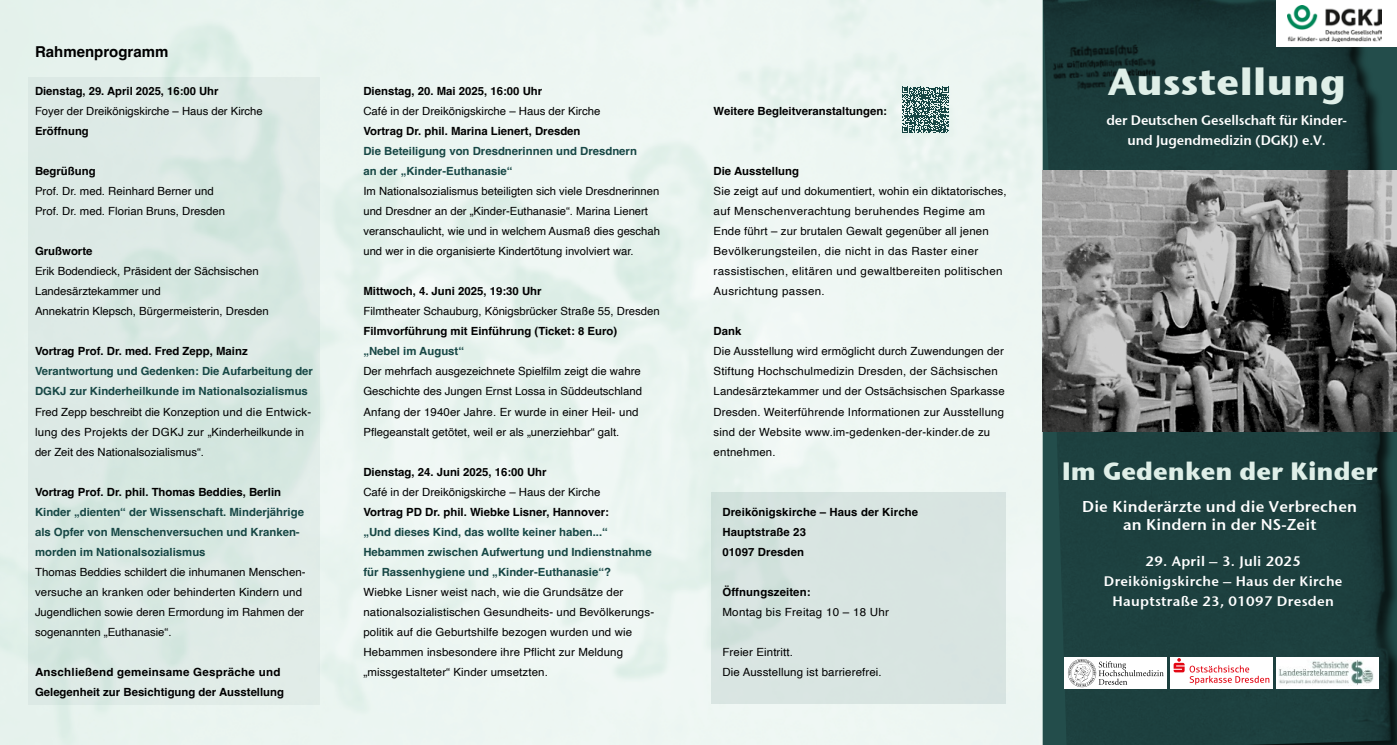
<style>
.page{position:relative;width:1397px;height:745px;background:#fff}
.page>*{position:absolute;margin:0;border:0;box-sizing:border-box;transform-origin:0 0}
.t1{font:37.5px "Stone Sans OSITCTT Bold";letter-spacing:.01em;color:#dfefe8}
.t2{font:25px "Stone Sans OSITCTT Bold";color:#dfefe8}
.t3{font:15.62px/18.8px "Stone Sans Sem ITCTT Semi";letter-spacing:.01em;color:#fff;text-align:center}
.t4{font:700 15px "Helvetica";color:#000}
.t5{font:13.75px/20px "Stone Sans Sem ITCTT Semi";letter-spacing:.02em;color:#fff;text-align:center}
.t6{font:13.75px/20px "Stone Sans Sem ITCTT Semi";letter-spacing:-.01em;color:#fff;text-align:center}
.t7{font:11.25px/20px "Helvetica";letter-spacing:.01em;color:#000}
.t8{font:700 11.25px/20px "Helvetica";color:#000}
.t9{font:700 11.25px/20px "Helvetica";color:#174745}
.t10{font:11.25px/20px "Helvetica";letter-spacing:.03em;color:#000}
</style>
<div class="page">
<img style="left:0;top:0;width:1043px;height:744px">
<div style="left:1043px;top:0;width:353px;height:744px;background:#000;opacity:.75"></div>
<div style="left:28px;top:77px;width:292px;height:626px;background:#dce9e5"></div>
<img style="left:1042px;top:171px;width:354px;height:260px">
<svg style="left:902px;top:87px;width:46px;height:46px;background:#668885"></svg>
<div style="left:710px;top:492px;width:295px;height:211px;background:#d8e4e1"></div>
<div style="left:1276px;top:656px;width:102px;height:32px;background:#fff"></div>
<img style="left:1278px;top:660px;width:95px;height:25px">
<div style="left:1169px;top:656px;width:103px;height:32px;background:#fff"></div>
<svg style="left:1173px;top:658px;width:96px;height:26px"></svg>
<div style="left:1063px;top:656px;width:103px;height:32px;background:#fff"></div>
<svg style="left:1068px;top:659px;width:95px;height:27px"></svg>
<div style="left:1276px;top:0;width:120px;height:46px;background:#fff"></div>
<svg style="left:1380px;top:8px;width:2px;height:33px"></svg>
<img style="left:1287px;top:5px;width:93px;height:36px">
<h3 class="t4" style="left:35px;top:43px;width:135px">Rahmenprogramm</h3>
<p class="t8" style="left:35px;top:82px;width:185px">Dienstag, 29. April 2025, 16:00 Uhr</p>
<p class="t7" style="left:35px;top:101px;width:229px">Foyer der Dreikönigskirche – Haus der Kirche</p>
<p class="t8" style="left:35px;top:122px;width:55px">Eröffnung</p>
<p class="t8" style="left:35px;top:162px;width:62px">Begrüßung</p>
<p class="t7" style="left:35px;top:181px;width:192px">Prof. Dr. med. Reinhard Berner und<br>Prof. Dr. med. Florian Bruns, Dresden</p>
<p class="t8" style="left:35px;top:242px;width:59px">Grußworte</p>
<p class="t7" style="left:35px;top:261px;width:235px">Erik Bodendieck, Präsident der Sächsischen<br>Landesärztekammer und<br>Annekatrin Klepsch, Bürgermeisterin, Dresden</p>
<p class="t8" style="left:35px;top:342px;width:214px">Vortrag Prof. Dr. med. Fred Zepp, Mainz</p>
<p class="t9" style="left:35px;top:362px;width:279px">Verantwortung und Gedenken: Die Aufarbeitung der<br>DGKJ zur Kinderheilkunde im Nationalsozialismus</p>
<p class="t7" style="left:35px;top:401px;width:278px">Fred Zepp beschreibt die Konzeption und die Entwick&shy;lung des Projekts der DGKJ zur „Kinderheilkunde in der Zeit des Nationalsozialismus“.</p>
<p class="t8" style="left:35px;top:482px;width:248px">Vortrag Prof. Dr. phil. Thomas Beddies, Berlin</p>
<p class="t9" style="left:35px;top:502px;width:270px">Kinder „dienten“ der Wissenschaft. Minderjährige als Opfer von Menschenversuchen und Kranken&shy;morden im Nationalsozialismus</p>
<p class="t7" style="left:35px;top:561px;width:272px">Thomas Beddies schildert die inhumanen Menschen&shy;versuche an kranken oder behinderten Kindern und Jugendlichen sowie deren Ermordung im Rahmen der sogenannten „Euthanasie“.</p>
<p class="t8" style="left:35px;top:662px;width:250px">Anschließend gemeinsame Gespräche und<br>Gelegenheit zur Besichtigung der Ausstellung</p>
<p class="t8" style="left:363px;top:82px;width:180px">Dienstag, 20. Mai 2025, 16:00 Uhr</p>
<p class="t7" style="left:363px;top:101px;width:238px">Café in der Dreikönigskirche – Haus der Kirche</p>
<p class="t8" style="left:363px;top:122px;width:219px">Vortrag Dr. phil. Marina Lienert, Dresden</p>
<p class="t9" style="left:363px;top:142px;width:275px">Die Beteiligung von Dresdnerinnen und Dresdnern an der „Kinder-Euthanasie“</p>
<p class="t7" style="left:363px;top:181px;width:298px">Im Nationalsozialismus beteiligten sich viele Dresdnerinnen und Dresdner an der „Kinder-Euthanasie“. Marina Lienert veranschaulicht, wie und in welchem Ausmaß dies geschah und wer in die organisierte Kindertötung involviert war.</p>
<p class="t8" style="left:363px;top:282px;width:180px">Mittwoch, 4. Juni 2025, 19:30 Uhr</p>
<p class="t7" style="left:363px;top:301px;width:298px">Filmtheater Schauburg, Königsbrücker Straße 55, Dresden</p>
<p class="t8" style="left:363px;top:322px;width:255px">Filmvorführung mit Einführung (Ticket: 8 Euro)</p>
<p class="t9" style="left:363px;top:342px;width:102px">„Nebel im August“</p>
<p class="t7" style="left:363px;top:361px;width:280px">Der mehrfach ausgezeichnete Spielfilm zeigt die wahre Geschichte des Jungen Ernst Lossa in Süddeutschland Anfang der 1940er Jahre. Er wurde in einer Heil- und Pflegeanstalt getötet, weil er als „unerziehbar“ galt.</p>
<p class="t8" style="left:363px;top:462px;width:185px">Dienstag, 24. Juni 2025, 16:00 Uhr</p>
<p class="t7" style="left:363px;top:481px;width:238px">Café in der Dreikönigskirche – Haus der Kirche</p>
<p class="t8" style="left:363px;top:502px;width:247px">Vortrag PD Dr. phil. Wiebke Lisner, Hannover:</p>
<p class="t9" style="left:363px;top:522px;width:290px">„Und dieses Kind, das wollte keiner haben...“<br>Hebammen zwischen Aufwertung und Indienstnahme für Rassenhygiene und „Kinder-Euthanasie“?</p>
<p class="t7" style="left:363px;top:581px;width:292px">Wiebke Lisner weist nach, wie die Grundsätze der nationalsozialistischen Gesundheits- und Bevölkerungs&shy;politik auf die Geburtshilfe bezogen wurden und wie Hebammen insbesondere ihre Pflicht zur Meldung „missgestalteter“ Kinder umsetzten.</p>
<p class="t8" style="left:713px;top:102px;width:175px">Weitere Begleitveranstaltungen:</p>
<p class="t8" style="left:713px;top:162px;width:87px">Die Ausstellung</p>
<p class="t10" style="left:713px;top:181px;width:294px">Sie zeigt auf und dokumentiert, wohin ein diktatorisches, auf Menschenverachtung beruhendes Regime am Ende führt – zur brutalen Gewalt gegenüber all jenen Bevölkerungsteilen, die nicht in das Raster einer rassistischen, elitären und gewaltbereiten politischen Ausrichtung passen.</p>
<p class="t8" style="left:713px;top:322px;width:29px">Dank</p>
<p class="t7" style="left:713px;top:341px;width:293px">Die Ausstellung wird ermöglicht durch Zuwendungen der Stiftung Hochschulmedizin Dresden, der Sächsischen Landesärztekammer und der Ostsächsischen Sparkasse Dresden. Weiterführende Informationen zur Ausstellung sind der Website www.im-gedenken-der-kinder.de zu entnehmen.</p>
<p class="t8" style="left:722px;top:502px;width:197px">Dreikönigskirche – Haus der Kirche<br>Hauptstraße 23<br>01097 Dresden</p>
<p class="t8" style="left:722px;top:582px;width:90px">Öffnungszeiten:</p>
<p class="t7" style="left:722px;top:601px;width:168px">Montag bis Freitag 10 – 18 Uhr</p>
<p class="t7" style="left:722px;top:641px;width:161px">Freier Eintritt.<br>Die Ausstellung ist barrierefrei.</p>
<h1 class="t1" style="left:1107px;top:58px;width:240px">Ausstellung</h1>
<p class="t6" style="left:1106px;top:109px;width:242px">der Deutschen Gesellschaft für Kinder&shy;und Jugendmedizin (DGKJ) e.V.</p>
<h2 class="t2" style="left:1061px;top:455px;width:317px">Im Gedenken der Kinder</h2>
<h3 class="t3" style="left:1082px;top:495px;width:276px">Die Kinderärzte und die Verbrechen an Kindern in der NS-Zeit</h3>
<p class="t5" style="left:1103px;top:549px;width:240px">29. April – 3. Juli 2025<br>Dreikönigskirche – Haus der Kirche<br>Hauptstraße 23, 01097 Dresden</p>
</div>
